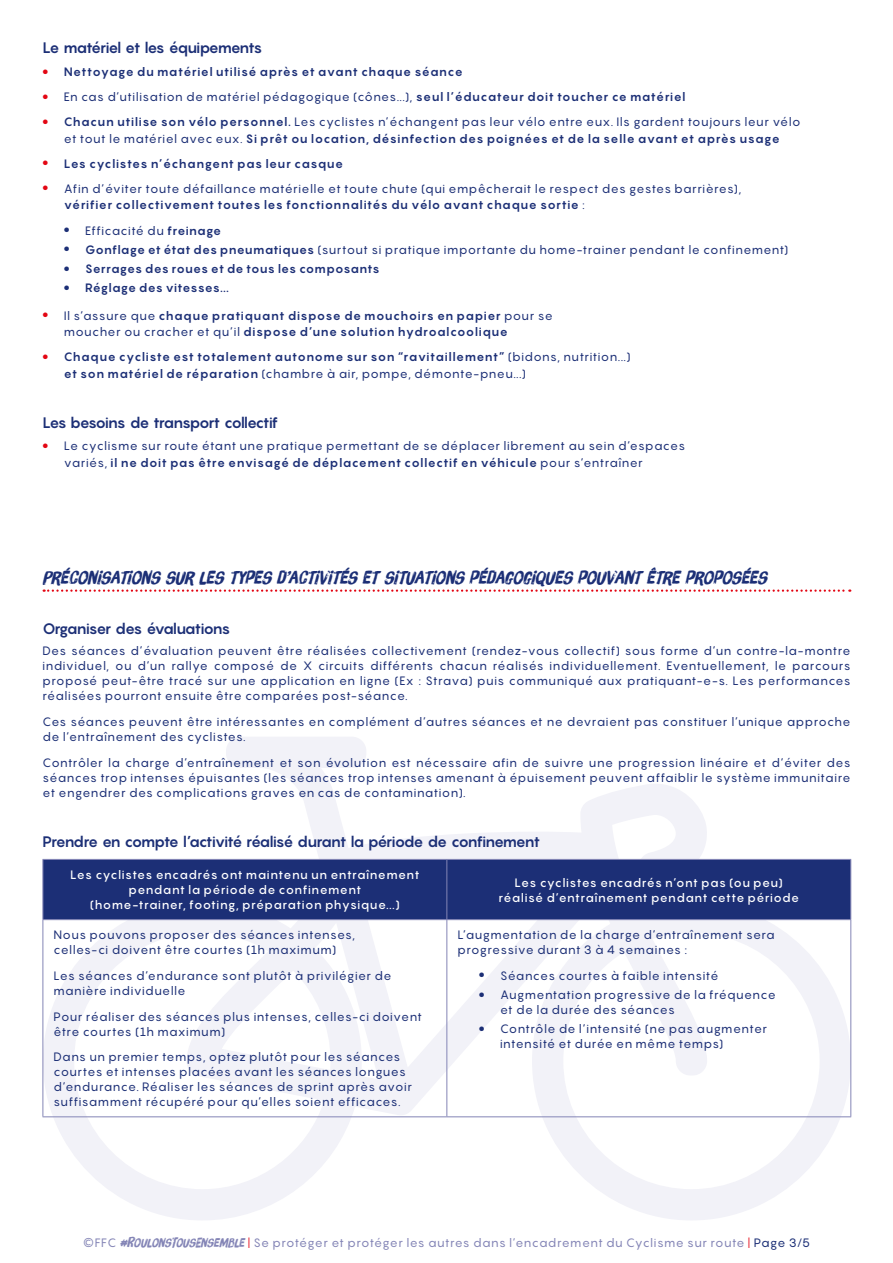
<style>
.page{position:relative;width:893px;height:1263px;background:#fff}
.page>*{position:absolute;margin:0;border:0;box-sizing:border-box;transform-origin:0 0}
.t1{font:18px "Brush Up Too W01";letter-spacing:-.005em;color:#1c2f76}
.t2{font:700 15px "Pangram";letter-spacing:-.08em;color:#1c2f76}
.t3{font:12px/15px "Pangram";letter-spacing:.035em;color:#1c2f76}
.t4{font:700 12px/16.5px "Pangram";letter-spacing:.035em;color:#1c2f76}
.t5{font:500 12px/15px "Pangram";letter-spacing:.04em;color:#fff;text-align:center}
.t6{font:12px "Pangram";letter-spacing:.035em;color:#8485b6}
.t7{font:700 12px "Pangram";letter-spacing:.005em;color:#1c2f76}
.s1{font-weight:800;font-size:21px;color:#e30613}
.s2{font-weight:700}
.s3{font-weight:400}
.s4{font-weight:800;font-size:21px}
.s5{font-family:"Brush Up Too W01";font-size:13.5px}
.s6{font-family:"Brush Up Too W01"}
.s7{color:#e30613}
.s8{color:#1c2f76}
</style>
<div class="page">
<svg style="left:43px;top:737px;width:808px;height:483px"></svg>
<svg style="left:44px;top:589px;width:806px;height:3px"></svg>
<div style="left:44px;top:860px;width:806px;height:59px;background:#1c2f76"></div>
<hr style="left:43px;top:859px;width:404px;height:1px;background:#8485b6">
<hr style="left:43px;top:860px;width:1px;height:59px;background:#8485b6">
<hr style="left:447px;top:859px;width:404px;height:1px;background:#8485b6">
<hr style="left:446px;top:860px;width:1px;height:59px;background:#8485b6">
<hr style="left:850px;top:860px;width:1px;height:59px;background:#8485b6">
<hr style="left:43px;top:919px;width:404px;height:1px;background:#8485b6">
<hr style="left:43px;top:920px;width:1px;height:196px;background:#8485b6">
<hr style="left:447px;top:919px;width:404px;height:1px;background:#8485b6">
<hr style="left:446px;top:920px;width:1px;height:196px;background:#8485b6">
<hr style="left:850px;top:920px;width:1px;height:196px;background:#8485b6">
<hr style="left:43px;top:1116px;width:404px;height:1px;background:#8485b6">
<hr style="left:447px;top:1116px;width:404px;height:1px;background:#8485b6">
<p class="t2" style="left:43px;top:38px;width:221px">Le matériel et les équipements</p>
<p class="t4" style="left:43px;top:63px;width:422px"><span class="s1">•</span> Nettoyage du matériel utilisé après et avant chaque séance</p>
<p class="t3" style="left:43px;top:89px;width:644px"><span class="s1">•</span> En cas d’utilisation de matériel pédagogique (cônes...), <span class="s2">seul l’éducateur doit toucher ce matériel</span></p>
<p class="t4" style="left:43px;top:113px;width:759px;text-align:center"><span class="s1">•</span> Chacun utilise son vélo personnel. <span class="s3">Les cyclistes n’échangent pas leur vélo entre eux. Ils gardent toujours leur vélo et tout le matériel avec eux.</span> Si prêt ou location, désinfection des poignées et de la selle avant et après usage</p>
<p class="t4" style="left:43px;top:155px;width:302px"><span class="s1">•</span> Les cyclistes n’échangent pas leur casque</p>
<p class="t3" style="left:64px;top:180px;width:679px;line-height:16.5px;text-indent:-21px"><span class="s1">•</span> Afin d’éviter toute défaillance matérielle et toute chute (qui empêcherait le respect des gestes barrières), <span class="s2">vérifier collectivement toutes les fonctionnalités du vélo avant chaque sortie</span> :</p>
<p class="t3" style="left:64px;top:223px;width:159px"><span class="s4">•</span> Efficacité du <span class="s2">freinage</span></p>
<p class="t3" style="left:64px;top:242px;width:726px"><span class="s4">•</span> <span class="s2">Gonflage et état des pneumatiques</span> (surtout si pratique importante du home-trainer pendant le confinement)</p>
<p class="t7" style="left:64px;top:261px;width:317px"><span class="s4">•</span> Serrages des roues et de tous les composants</p>
<p class="t7" style="left:64px;top:280px;width:167px"><span class="s4">•</span> Réglage des vitesses...</p>
<p class="t4" style="left:64px;top:307px;width:490px;text-indent:-21px"><span class="s1">•</span> <span class="s3">Il s’assure que</span> chaque pratiquant dispose de mouchoirs en papier <span class="s3">pour se moucher ou cracher et qu’il</span> dispose d’une solution hydroalcoolique</p>
<p class="t4" style="left:64px;top:348px;width:568px;text-indent:-21px"><span class="s1">•</span> Chaque cycliste est totalement autonome sur son “ravitaillement” <span class="s3">(bidons, nutrition...) </span>et son matériel de réparation <span class="s3">(chambre à air, pompe, démonte-pneu...)</span></p>
<p class="t2" style="left:43px;top:412px;width:237px">Les besoins de transport collectif</p>
<p class="t3" style="left:64px;top:438px;width:623px;line-height:16.5px;text-indent:-21px"><span class="s1">•</span> Le cyclisme sur route étant une pratique permettant de se déplacer librement au sein d’espaces variés, <span class="s2">il ne doit pas être envisagé de déplacement collectif en véhicule</span> pour s’entraîner</p>
<h1 class="t1" style="left:43px;top:567px;width:726px">PRÉCONISATIONS SUR LES TYPES D’ACTIVITÉS ET SITUATIONS PÉDAGOGIQUES POUVANT ÊTRE PROPOSÉES</h1>
<p class="t2" style="left:43px;top:619px;width:189px">Organiser des évaluations</p>
<p class="t3" style="left:43px;top:643px;width:809px;text-align:justify">Des séances d’évaluation peuvent être réalisées collectivement (rendez-vous collectif) sous forme d’un contre-la-montre individuel, ou d’un rallye composé de X circuits différents chacun réalisés individuellement. Eventuellement, le parcours proposé peut-être tracé sur une application en ligne (Ex : Strava) puis communiqué aux pratiquant-e-s. Les performances réalisées pourront ensuite être comparées post-séance.</p>
<p class="t3" style="left:43px;top:714px;width:809px">Ces séances peuvent être intéressantes en complément d’autres séances et ne devraient pas constituer l’unique approche de l’entraînement des cyclistes.</p>
<p class="t3" style="left:43px;top:755px;width:809px;text-align:justify">Contrôler la charge d’entraînement et son évolution est nécessaire afin de suivre une progression linéaire et d’éviter des séances trop intenses épuisantes (les séances trop intenses amenant à épuisement peuvent affaiblir le système immunitaire et engendrer des complications graves en cas de contamination).</p>
<p class="t2" style="left:43px;top:831px;width:499px">Prendre en compte l’activité réalisé durant la période de confinement</p>
<p class="t5" style="left:70px;top:867px;width:351px">Les cyclistes encadrés ont maintenu un entraînement pendant la période de confinement<br>(home-trainer, footing, préparation physique...)</p>
<p class="t5" style="left:498px;top:874px;width:302px">Les cyclistes encadrés n’ont pas (ou peu) réalisé d’entraînement pendant cette période</p>
<p class="t3" style="left:54px;top:927px;width:303px">Nous pouvons proposer des séances intenses, celles-ci doivent être courtes (1h maximum)</p>
<p class="t3" style="left:54px;top:968px;width:339px">Les séances d’endurance sont plutôt à privilégier de manière individuelle</p>
<p class="t3" style="left:54px;top:1008px;width:370px">Pour réaliser des séances plus intenses, celles-ci doivent être courtes (1h maximum)</p>
<p class="t3" style="left:54px;top:1049px;width:360px">Dans un premier temps, optez plutôt pour les séances courtes et intenses placées avant les séances longues d’endurance. Réaliser les séances de sprint après avoir suffisamment récupéré pour qu’elles soient efficaces.</p>
<p class="t3" style="left:457px;top:927px;width:319px">L’augmentation de la charge d’entraînement sera progressive durant 3 à 4 semaines :</p>
<p class="t3" style="left:479px;top:968px;width:241px"><span class="s4">•</span> Séances courtes à faible intensité</p>
<p class="t3" style="left:500px;top:987px;width:277px;text-indent:-21px"><span class="s4">•</span> Augmentation progressive de la fréquence et de la durée des séances</p>
<p class="t3" style="left:500px;top:1021px;width:269px;text-indent:-21px"><span class="s4">•</span> Contrôle de l’intensité (ne pas augmenter intensité et durée en même temps)</p>
<p class="t6" style="left:83px;top:1235px;width:729px">©FFC <span class="s5">#R</span><span class="s6">OULONS</span><span class="s5">T</span><span class="s6">OUS</span><span class="s5">E</span><span class="s6">NSEMBLE</span> <span class="s7">|</span> Se protéger et protéger les autres dans l’encadrement du Cyclisme sur route <span class="s7">|</span> <span class="s8">Page 3/5</span></p>
</div>
